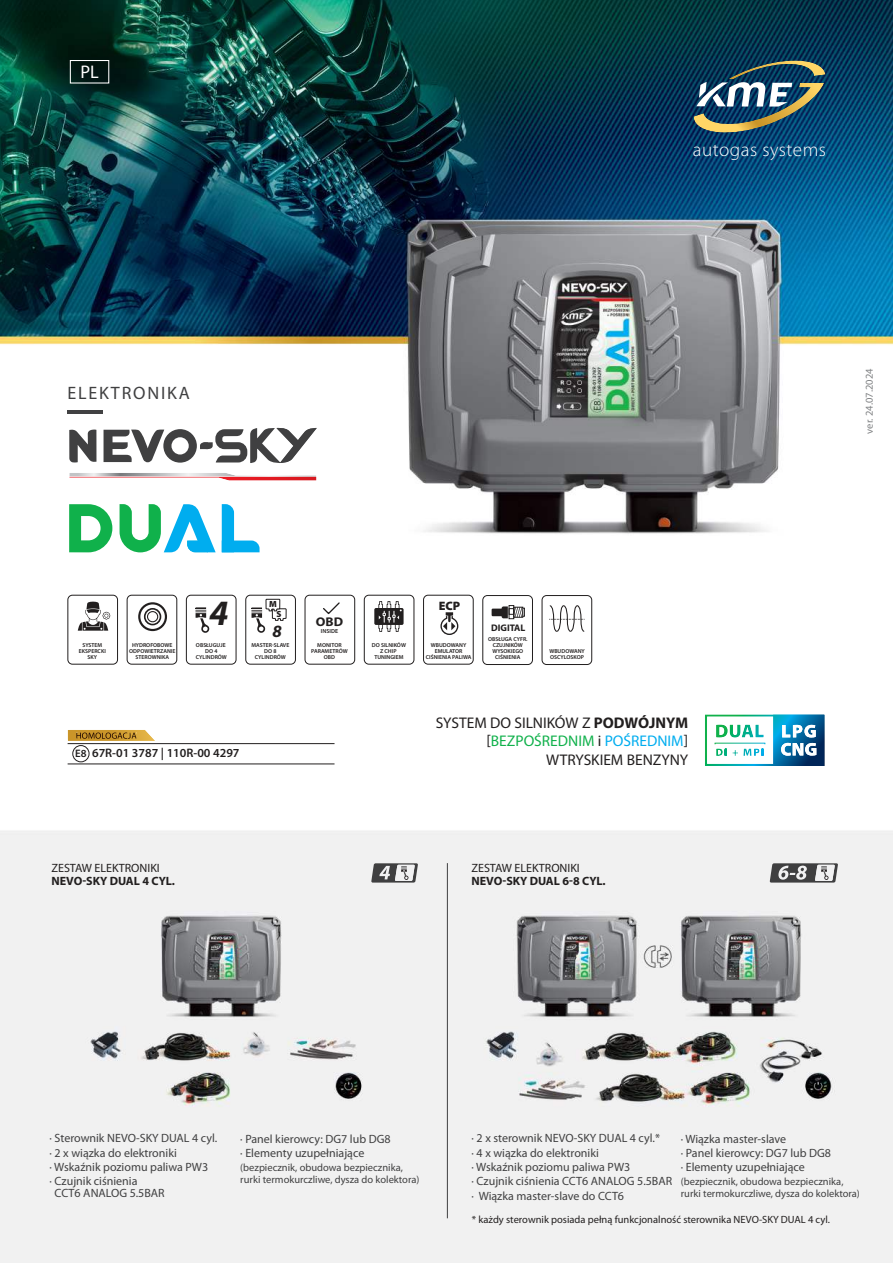
<style>
.page{position:relative;width:893px;height:1263px;background:#fff}
.page>*{position:absolute;margin:0;border:0;box-sizing:border-box;transform-origin:0 0}
.t1{font:italic 700 35.85px "Myriad Pro";color:#221f1f}
.t2{font:300 19.2px "Myriad Pro";letter-spacing:.025em;color:#fff}
.t3{font:18.3px "Myriad Pro";color:#fff}
.t4{font:18px "Myriad Pro";letter-spacing:.1em;color:#404041}
.t5{font:italic 700 17.25px "Myriad Pro";color:#221f1f}
.t6{font:15.45px/18.6px "Myriad Pro";color:#221f1f;text-align:right}
.t7{font:700 12.6px "Myriad Pro";color:#221f1f;scale:1.07 1}
.t8{font:600 12.3px "Myriad Pro";color:#221f1f}
.t9{font:900 12.3px "Myriad Pro";color:#221f1f}
.t10{font:12px/14.4px "Myriad Pro";color:#404041}
.t11{font:700 12px "Myriad Pro";color:#221f1f}
.t12{font:12px "Myriad Pro";color:#221f1f}
.t13{font:10.5px/12px "Myriad Pro";color:#404041}
.t14{font:10.5px "Myriad Pro";color:#221f1f}
.t15{font:10.5px "Myriad Pro";color:#808284}
.t16{font:700 9.6px "Myriad Pro";color:#221f1f}
.t17{font:900 9px "Myriad Pro";color:#221f1f}
.t18{font:600 5.85px "Myriad Pro";color:#221f1f}
.t19{font:600 5.7px/6px "Myriad Pro";color:#221f1f;text-align:center}
.s1{font-size:10.8px}
.s2{font-weight:700}
.s3{color:#10b14b}
.s4{color:#00adef}
</style>
<div class="page">
<img style="left:0;top:0;width:893px;height:1263px">
<img style="left:68px;top:411px;width:34px;height:2px">
<hr style="left:68px;top:743px;width:267px;height:1px;background:#221f1f">
<hr style="left:68px;top:764px;width:267px;height:1px;background:#221f1f">
<div style="left:72px;top:745px;width:17px;height:17px;border:1px solid #221f1f;border-radius:50%"></div>
<img style="left:68px;top:730px;width:87px;height:11px">
<svg style="left:76px;top:732px;width:60px;height:7px"></svg>
<img style="left:371px;top:863px;width:47px;height:19px">
<img style="left:395px;top:865px;width:20px;height:16px">
<svg style="left:401px;top:866px;width:8px;height:14px"></svg>
<svg style="left:379px;top:866px;width:11px;height:13px"></svg>
<hr style="left:447px;top:863px;width:1px;height:355px;background:#404041">
<img style="left:770px;top:863px;width:68px;height:19px">
<img style="left:815px;top:865px;width:20px;height:16px">
<svg style="left:821px;top:866px;width:8px;height:14px"></svg>
<img style="left:778px;top:866px;width:29px;height:14px">
<img style="left:694px;top:61px;width:131px;height:72px">
<svg style="left:696px;top:82px;width:96px;height:25px"></svg>
<div style="left:70px;top:60px;width:39px;height:24px;border:1px solid #fff"></div>
<img style="left:69px;top:473px;width:247px;height:8px">
<svg style="left:69px;top:427px;width:248px;height:37px"></svg>
<svg style="left:120px;top:504px;width:96px;height:48px"></svg>
<svg style="left:69px;top:504px;width:43px;height:48px"></svg>
<svg style="left:222px;top:504px;width:38px;height:48px"></svg>
<div style="left:127px;top:595px;width:50px;height:69px;border:1px solid #221f1f;border-radius:5px"></div>
<div style="left:144px;top:608px;width:17px;height:17px;border:2px solid #221f1f;border-radius:50%"></div>
<div style="left:138px;top:602px;width:29px;height:29px;border:2px solid #221f1f;border-radius:50%"></div>
<div style="left:147px;top:611px;width:11px;height:11px;border:1px solid #221f1f;border-radius:50%"></div>
<svg style="left:195px;top:607px;width:15px;height:26px"></svg>
<div style="left:186px;top:595px;width:50px;height:69px;border:1px solid #221f1f;border-radius:5px"></div>
<div style="left:68px;top:595px;width:50px;height:69px;border:1px solid #221f1f;border-radius:5px"></div>
<svg style="left:78px;top:602px;width:32px;height:29px"></svg>
<div style="left:492px;top:609px;width:13px;height:7px;background:#221f1f"></div>
<div style="left:509px;top:605px;width:5px;height:14px;border:1px solid #221f1f"></div>
<svg style="left:502px;top:606px;width:23px;height:12px"></svg>
<div style="left:482px;top:595px;width:51px;height:70px;border:1px solid #221f1f;border-radius:5px"></div>
<div style="left:250px;top:606px;width:13px;height:14px;background:#fff"></div>
<svg style="left:251px;top:598px;width:36px;height:35px"></svg>
<div style="left:245px;top:595px;width:51px;height:69px;border:1px solid #221f1f;border-radius:5px"></div>
<svg style="left:322px;top:601px;width:19px;height:14px"></svg>
<div style="left:305px;top:595px;width:50px;height:69px;border:1px solid #221f1f;border-radius:5px"></div>
<svg style="left:374px;top:601px;width:30px;height:31px"></svg>
<div style="left:364px;top:595px;width:50px;height:69px;border:1px solid #221f1f;border-radius:5px"></div>
<div style="left:423px;top:595px;width:50px;height:69px;border:1px solid #221f1f;border-radius:5px"></div>
<svg style="left:440px;top:612px;width:18px;height:23px"></svg>
<div style="left:542px;top:595px;width:50px;height:70px;border:1px solid #221f1f;border-radius:5px"></div>
<svg style="left:549px;top:605px;width:36px;height:27px"></svg>
<img style="left:705px;top:714px;width:68px;height:52px">
<img style="left:773px;top:714px;width:52px;height:52px">
<img style="left:716px;top:724px;width:12px;height:14px">
<img style="left:730px;top:724px;width:11px;height:14px">
<svg style="left:741px;top:724px;width:23px;height:13px"></svg>
<svg style="left:716px;top:748px;width:48px;height:8px"></svg>
<img style="left:714px;top:742px;width:52px;height:2px">
<h3 class="t3" style="left:80px;top:62px;width:20px">PL</h3>
<h2 class="t2" style="left:693px;top:142px;width:135px">autogas systems</h2>
<h3 class="t4" style="left:67px;top:384px;width:124px">ELEKTRONIKA</h3>
<p class="t17" style="left:269px;top:599px;width:9px">M</p>
<h3 class="t5" style="left:273px;top:621px;width:11px">8</h3>
<p class="t9" style="left:439px;top:599px;width:23px">ECP</p>
<h1 class="t1" style="left:209px;top:592px;width:21px">4</h1>
<p class="t17" style="left:277px;top:608px;width:7px">S</p>
<p class="t7" style="left:316px;top:614px;width:27px">OBD</p>
<p class="t18" style="left:321px;top:628px;width:19px">INSIDE</p>
<p class="t16" style="left:491px;top:622px;width:36px">DIGITAL</p>
<p class="t19" style="left:79px;top:642px;width:28px">SYSTEM<br>EKSPERCKI<br>SKY</p>
<p class="t19" style="left:488px;top:637px;width:41px">OBSŁUGA CYFR.<br>CZUJNIKÓW<br>WYSOKIEGO<br>CIŚNIENIA</p>
<p class="t19" style="left:372px;top:642px;width:36px">DO SILNIKÓW<br>Z CHIP<br>TUNINGIEM</p>
<p class="t19" style="left:426px;top:642px;width:47px">WBUDOWANY<br>EMULATOR<br>CIŚNIENIA PALIWA</p>
<p class="t19" style="left:129px;top:642px;width:48px">HYDROFOBOWE<br>ODPOWIETRZANIE<br>STEROWNIKA</p>
<p class="t19" style="left:196px;top:642px;width:33px">OBSŁUGUJE<br>DO 4<br>CYLINDRÓW</p>
<p class="t19" style="left:251px;top:642px;width:39px">MASTER-SLAVE<br>DO 8<br>CYLINDRÓW</p>
<p class="t19" style="left:311px;top:642px;width:38px">MONITOR<br>PARAMETRÓW<br>OBD</p>
<p class="t19" style="left:549px;top:649px;width:37px;text-align:left">WBUDOWANY<br>OSCYLOSKOP</p>
<p class="t8" style="left:75px;top:747px;width:166px"><span class="s1">E8</span> 67R-01 3787 | 110R-00 4297</p>
<p class="t12" style="left:51px;top:862px;width:110px">ZESTAW ELEKTRONIKI</p>
<p class="t11" style="left:51px;top:874px;width:125px">NEVO-SKY DUAL 4 CYL.</p>
<p class="t6" style="left:436px;top:713px;width:254px">SYSTEM DO SILNIKÓW Z <span class="s2">PODWÓJNYM </span>[<span class="s3">BEZPOŚREDNIM</span> i <span class="s4">POŚREDNIM</span>]<br>WTRYSKIEM BENZYNY</p>
<p class="t12" style="left:471px;top:862px;width:110px">ZESTAW ELEKTRONIKI</p>
<p class="t11" style="left:471px;top:874px;width:136px">NEVO-SKY DUAL 6-8 CYL.</p>
<p class="t15" style="left:864px;top:434px;width:66px;rotate:-90deg">ver. 24.07.2024</p>
<p class="t10" style="left:50px;top:1131px;width:169px">· Sterownik NEVO-SKY DUAL 4 cyl. · 2 x wiązka do elektroniki<br>· Wskaźnik poziomu paliwa PW3<br>· Czujnik ciśnienia</p>
<p class="t10" style="left:55px;top:1186px;width:112px">CCT6 ANALOG 5.5BAR</p>
<p class="t10" style="left:240px;top:1132px;width:152px">· Panel kierowcy: DG7 lub DG8 · Elementy uzupełniające</p>
<p class="t13" style="left:240px;top:1161px;width:181px">(bezpiecznik, obudowa bezpiecznika, rurki termokurczliwe, dysza do kolektora)</p>
<p class="t10" style="left:472px;top:1131px;width:202px">· 2 x sterownik NEVO-SKY DUAL 4 cyl.*<br>· 4 x wiązka do elektroniki<br>· Wskaźnik poziomu paliwa PW3<br>· Czujnik ciśnienia CCT6 ANALOG 5.5BAR · Wiązka master-slave do CCT6</p>
<p class="t10" style="left:681px;top:1132px;width:152px">· Wiązka master-slave<br>· Panel kierowcy: DG7 lub DG8 · Elementy uzupełniające</p>
<p class="t13" style="left:681px;top:1176px;width:181px">(bezpiecznik, obudowa bezpiecznika, rurki termokurczliwe, dysza do kolektora)</p>
<p class="t14" style="left:472px;top:1214px;width:360px">* każdy sterownik posiada pełną funkcjonalność sterownika NEVO-SKY DUAL 4 cyl.</p>
</div>
